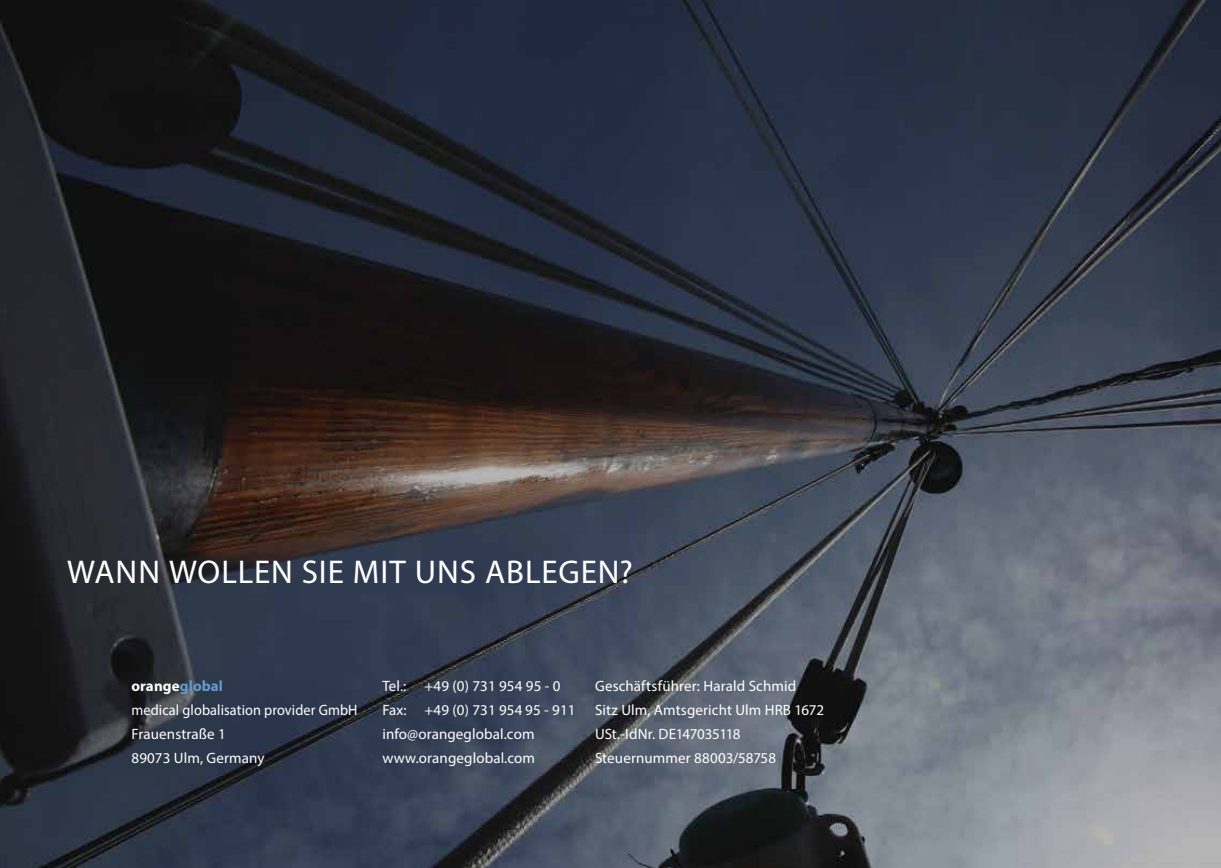
<style>
.page{position:relative;width:1221px;height:868px;background:#fff}
.page>*{position:absolute;margin:0;border:0;box-sizing:border-box;transform-origin:0 0}
.t1{font:33px "Myriad Pro";letter-spacing:.025em;color:#fff}
.t2{font:15px/24px "Myriad Pro";letter-spacing:.01em;color:#fff}
.t3{font:15px/24px "Myriad Pro";letter-spacing:.01em;color:#fff;scale:.95 1}
.s1{font-weight:700}
.s2{font-weight:700;color:#6699d4}
</style>
<div class="page">
<img style="left:0;top:0;width:1220px;height:867px">
<h1 class="t1" style="left:67px;top:551px;width:567px">WANN WOLLEN SIE MIT UNS ABLEGEN?</h1>
<p class="t3" style="left:131px;top:673px;width:239px"><span class="s1">orange</span><span class="s2">global<br></span>medical globalisation provider GmbH<br>Frauenstraße 1<br>89073 Ulm, Germany</p>
<p class="t2" style="left:382px;top:673px;width:195px">Tel.: +49 (0) 731 954 95 - 0<br>Fax: +49 (0) 731 954 95 - 911 info@orangeglobal.com www.orangeglobal.com</p>
<p class="t2" style="left:595px;top:673px;width:231px">Geschäftsführer: Harald Schmid<br>Sitz Ulm, Amtsgericht Ulm HRB 1672<br>USt.-IdNr. DE147035118<br>Steuernummer 88003/58758</p>
</div>
